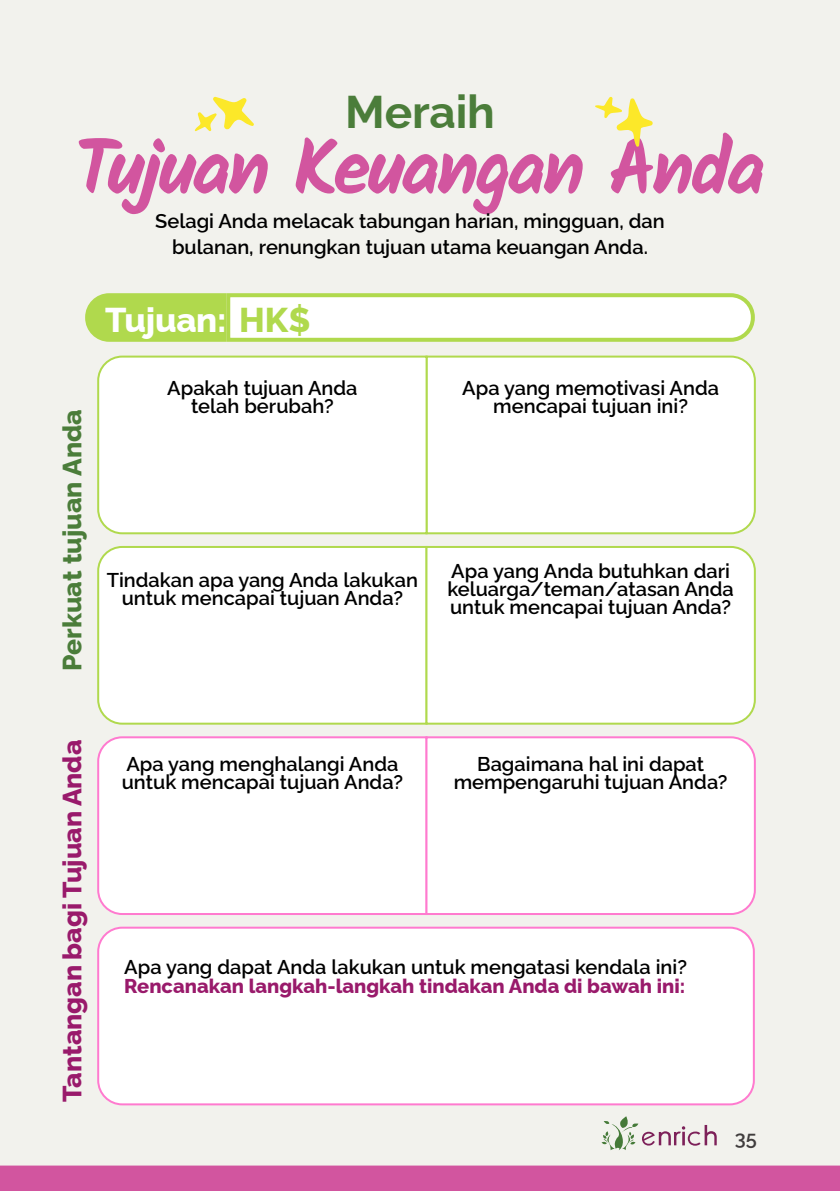
<style>
.page{position:relative;width:840px;height:1191px;background:#fff}
.page>*{position:absolute;margin:0;border:0;box-sizing:border-box;transform-origin:0 0}
.Heading{font:700 76.6px "Kalam";letter-spacing:-.05em;color:#d2559f}
.Heading-2{font:700 45.8px "Raleway";letter-spacing:-.005em;color:#4b7d3a}
.t1{font:800 34.4px "Raleway";letter-spacing:-.01em;color:#fff}
.t2{font:800 26.4px "Raleway";color:#991a6b}
.t3{font:800 26.4px "Raleway";color:#4b7d3a}
.Basic_body{font:600 20px/18px "Raleway";color:#000;text-align:center}
.t4{font:600 20px "Raleway";color:#403d3d}
.s1{color:#b0d94d}
.s2{font-weight:800;color:#991a6b}
</style>
<div class="page">
<div style="left:0;top:0;width:839px;height:1191px;background:#f2f2ed"></div>
<div style="left:0;top:1165px;width:839px;height:26px;background:#d2559f"></div>
<svg style="left:85px;top:293px;width:670px;height:49px;background:#e3f1c2"></svg>
<div style="left:428px;top:355px;width:328px;height:180px;background:#fff"></div>
<div style="left:97px;top:355px;width:331px;height:180px;background:#fff"></div>
<div style="left:97px;top:546px;width:327px;height:179px;background:#fff"></div>
<div style="left:424px;top:545px;width:332px;height:180px;background:#fff"></div>
<div style="left:97px;top:736px;width:327px;height:179px;background:#fff"></div>
<div style="left:424px;top:736px;width:332px;height:179px;background:#fff"></div>
<div style="left:98px;top:927px;width:655px;height:177px;background:#fff;border-radius:24px"></div>
<div style="left:97px;top:926px;width:657px;height:179px;border:2px solid #ff7acf;border-radius:24px"></div>
<svg style="left:194px;top:96px;width:60px;height:36px"></svg>
<svg style="left:595px;top:96px;width:58px;height:51px"></svg>
<svg style="left:601px;top:1116px;width:115px;height:34px"></svg>
<p class="Heading-2" style="left:345px;top:76px;width:151px">Meraih</p>
<p class="Heading" style="left:74px;top:123px;width:692px">Tujuan Keuangan Anda</p>
<p class="Basic_body" style="left:155px;top:206px;width:511px;line-height:26px">Selagi Anda melacak tabungan harian, mingguan, dan bulanan, renungkan tujuan utama keuangan Anda.</p>
<p class="t3" style="left:52px;top:671px;width:263px;rotate:-90deg">Perkuat tujuan Anda</p>
<p class="t1" style="left:105px;top:293px;width:207px">Tujuan: <span class="s1">HK$</span></p>
<p class="Basic_body" style="left:167px;top:377px;width:192px">Apakah tujuan Anda telah berubah?</p>
<p class="Basic_body" style="left:107px;top:569px;width:312px">Tindakan apa yang Anda lakukan untuk mencapai tujuan Anda?</p>
<p class="Basic_body" style="left:462px;top:377px;width:258px">Apa yang memotivasi Anda mencapai tujuan ini?</p>
<p class="Basic_body" style="left:447px;top:560px;width:288px;text-align:left">Apa yang Anda butuhkan dari keluarga/teman/atasan Anda untuk mencapai tujuan Anda?</p>
<p class="t2" style="left:52px;top:1102px;width:364px;rotate:-90deg">Tantangan bagi Tujuan Anda</p>
<p class="Basic_body" style="left:122px;top:753px;width:282px;text-align:left">Apa yang menghalangi Anda untuk mencapai tujuan Anda?</p>
<p class="Basic_body" style="left:453px;top:753px;width:275px">Bagaimana hal ini dapat mempengaruhi tujuan Anda?</p>
<p class="Basic_body" style="left:124px;top:956px;width:564px;text-align:left">Apa yang dapat Anda lakukan untuk mengatasi kendala ini?<br><span class="s2">Rencanakan langkah-langkah tindakan Anda di bawah ini:</span></p>
<p class="t4" style="left:734px;top:1122px;width:23px">35</p>
</div>
